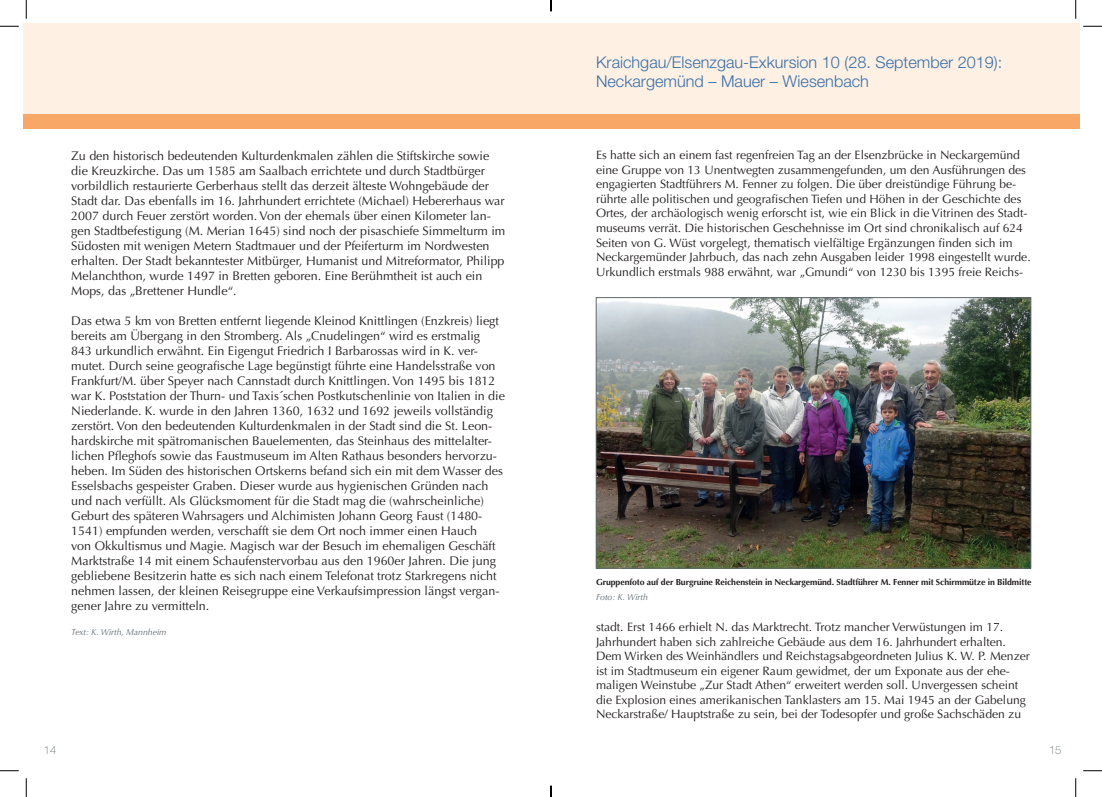
<style>
.page{position:relative;width:1102px;height:797px;background:#fff}
.page>*{position:absolute;margin:0;border:0;box-sizing:border-box;transform-origin:0 0}
.t1{font:300 16.25px/19.5px "Helvetica Neue LT Std";color:#3970aa}
.t2{font:12.5px/15px "Optima LT Std";color:#231f20}
.t3{font:12.12px/14.5px "Optima LT Std";color:#231f20}
.t4{font:100 11.25px "Helvetica Neue LT Std";color:#5f696f}
.t5{font:700 8.75px "Optima LT Std";letter-spacing:-.01em;color:#231f20}
.t6{font:italic 8.75px "Optima LT Std";color:#5f696f}
</style>
<div class="page">
<div style="left:23px;top:23px;width:1056px;height:95px;background:#fef0e2"></div>
<div style="left:23px;top:115px;width:1056px;height:14px;background:#f9a766"></div>
<img style="left:598px;top:299px;width:430px;height:267px">
<div style="left:596px;top:297px;width:434px;height:271px;border:1px solid #5f696f"></div>
<svg style="left:0;top:25px;width:19px;height:2px"></svg>
<svg style="left:1083px;top:25px;width:18px;height:2px"></svg>
<svg style="left:0;top:770px;width:19px;height:1px"></svg>
<svg style="left:1083px;top:770px;width:18px;height:1px"></svg>
<svg style="left:25px;top:0;width:2px;height:19px"></svg>
<svg style="left:25px;top:778px;width:2px;height:19px"></svg>
<svg style="left:1075px;top:0;width:1px;height:19px"></svg>
<svg style="left:1075px;top:778px;width:1px;height:19px"></svg>
<svg style="left:550px;top:785px;width:1px;height:12px"></svg>
<p class="t2" style="left:71px;top:148px;width:435px">Zu den historisch bedeutenden Kulturdenkmalen zählen die Stiftskirche sowie die Kreuzkirche. Das um 1585 am Saalbach errichtete und durch Stadtbürger vorbildlich restaurierte Gerberhaus stellt das derzeit älteste Wohngebäude der Stadt dar. Das ebenfalls im 16. Jahrhundert errichtete (Michael) Hebererhaus war 2007 durch Feuer zerstört worden. Von der ehemals über einen Kilometer lan&shy;gen Stadtbefestigung (M. Merian 1645) sind noch der pisaschiefe Simmelturm im Südosten mit wenigen Metern Stadtmauer und der Pfeiferturm im Nordwesten erhalten. Der Stadt bekanntester Mitbürger, Humanist und Mitreformator, Philipp Melanchthon, wurde 1497 in Bretten geboren. Eine Berühmtheit ist auch ein Mops, das „Brettener Hundle“.</p>
<p class="t2" style="left:71px;top:313px;width:435px">Das etwa 5 km von Bretten entfernt liegende Kleinod Knittlingen (Enzkreis) liegt bereits am Übergang in den Stromberg. Als „Cnudelingen“ wird es erstmalig<br>843 urkundlich erwähnt. Ein Eigengut Friedrich I Barbarossas wird in K. ver&shy;mutet. Durch seine geografische Lage begünstigt führte eine Handelsstraße von Frankfurt/M. über Speyer nach Cannstadt durch Knittlingen. Von 1495 bis 1812 war K. Poststation der Thurn- und Taxis´schen Postkutschenlinie von Italien in die Niederlande. K. wurde in den Jahren 1360, 1632 und 1692 jeweils vollständig zerstört. Von den bedeutenden Kulturdenkmalen in der Stadt sind die St. Leon&shy;hardskirche mit spätromanischen Bauelementen, das Steinhaus des mittelalter&shy;lichen Pfleghofs sowie das Faustmuseum im Alten Rathaus besonders hervorzu&shy;heben. Im Süden des historischen Ortskerns befand sich ein mit dem Wasser des Esselsbachs gespeister Graben. Dieser wurde aus hygienischen Gründen nach und nach verfüllt. Als Glücksmoment für die Stadt mag die (wahrscheinliche)<br>Geburt des späteren Wahrsagers und Alchimisten Johann Georg Faust (1480- 1541) empfunden werden, verschafft sie dem Ort noch immer einen Hauch<br>von Okkultismus und Magie. Magisch war der Besuch im ehemaligen Geschäft Marktstraße 14 mit einem Schaufenstervorbau aus den 1960er Jahren. Die jung gebliebene Besitzerin hatte es sich nach einem Telefonat trotz Starkregens nicht nehmen lassen, der kleinen Reisegruppe eine Verkaufsimpression längst vergan&shy;gener Jahre zu vermitteln.</p>
<p class="t6" style="left:71px;top:627px;width:97px">Text: K. Wirth, Mannheim</p>
<h1 class="t1" style="left:596px;top:52px;width:408px">Kraichgau/Elsenzgau-Exkursion 10 (28. September 2019):<br>Neckargemünd – Mauer – Wiesenbach</h1>
<p class="t3" style="left:596px;top:148px;width:436px">Es hatte sich an einem fast regenfreien Tag an der Elsenzbrücke in Neckargemünd eine Gruppe von 13 Unentwegten zusammengefunden, um den Ausführungen des engagierten Stadtführers M. Fenner zu folgen. Die über dreistündige Führung be&shy;rührte alle politischen und geografischen Tiefen und Höhen in der Geschichte des Ortes, der archäologisch wenig erforscht ist, wie ein Blick in die Vitrinen des Stadt&shy;museums verrät. Die historischen Geschehnisse im Ort sind chronikalisch auf 624<br>Seiten von G. Wüst vorgelegt, thematisch vielfältige Ergänzungen finden sich im Neckargemünder Jahrbuch, das nach zehn Ausgaben leider 1998 eingestellt wurde.<br>Urkundlich erstmals 988 erwähnt, war „Gmundi“ von 1230 bis 1395 freie Reichs-</p>
<p class="t5" style="left:596px;top:577px;width:437px">Gruppenfoto auf der Burgruine Reichenstein in Neckargemünd. Stadtführer M. Fenner mit Schirmmütze in Bildmitte</p>
<p class="t6" style="left:596px;top:591px;width:53px">Foto: K. Wirth</p>
<p class="t3" style="left:596px;top:620px;width:435px">stadt. Erst 1466 erhielt N. das Marktrecht. Trotz mancher Verwüstungen im 17.<br>Jahrhundert haben sich zahlreiche Gebäude aus dem 16. Jahrhundert erhalten.<br>Dem Wirken des Weinhändlers und Reichstagsabgeordneten Julius K. W. P. Menzer ist im Stadtmuseum ein eigener Raum gewidmet, der um Exponate aus der ehe&shy;maligen Weinstube „Zur Stadt Athen“ erweitert werden soll. Unvergessen scheint die Explosion eines amerikanischen Tanklasters am 15. Mai 1945 an der Gabelung Neckarstraße/ Hauptstraße zu sein, bei der Todesopfer und große Sachschäden zu</p>
<p class="t4" style="left:44px;top:743px;width:14px">14</p>
<p class="t4" style="left:1048px;top:743px;width:14px">15</p>
</div>
